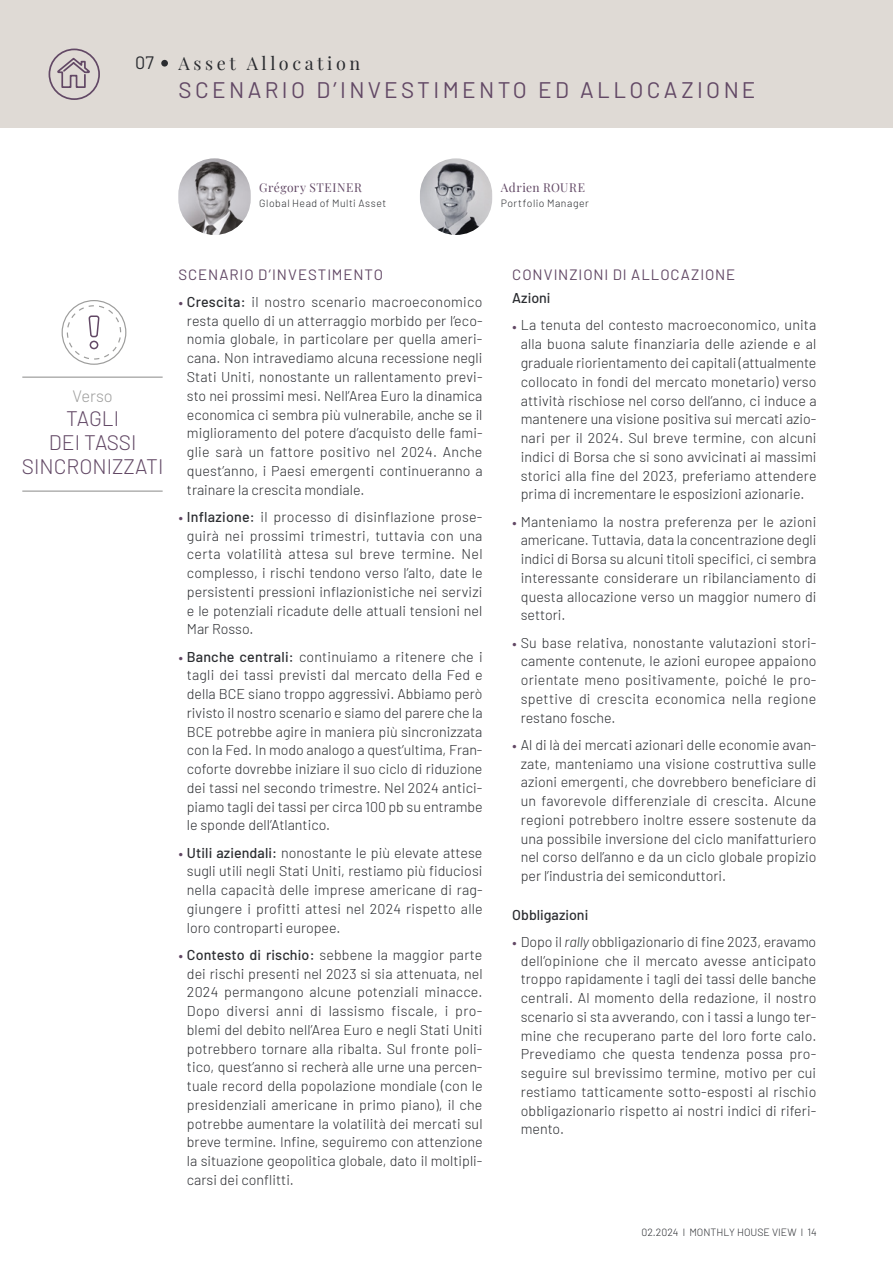
<style>
.page{position:relative;width:893px;height:1263px;background:#fff}
.page>*{position:absolute;margin:0;border:0;box-sizing:border-box;transform-origin:0 0}
.t1{font:22.5px "Barlow";letter-spacing:.15em;color:#624865}
.t2{font:300 21px/24px "Barlow";color:#624865;text-align:center}
.t3{font:18px "Playfair Display";letter-spacing:.2em;color:#2a2c30}
.t4{font:18px "Barlow";color:#2a2c30}
.t5{font:300 16.5px "Barlow";color:#9d9d9c}
.t6{font:15px "Barlow";letter-spacing:.06em;color:#624865}
.t7{font:300 14.25px/18.8px "Barlow";color:#2a2c30;text-align:justify}
.t8{font:500 14.25px "Barlow";color:#2a2c30}
.t9{font:12px "Playfair Display";letter-spacing:.04em;color:#624865}
.t10{font:300 10.5px "Barlow";letter-spacing:.045em;color:#2a2c30}
.t11{font:300 10.5px "Barlow";color:#2a2c30}
.s1{font-weight:500}
.s2{font-style:italic}
</style>
<div class="page">
<div style="left:0;top:0;width:893px;height:128px;background:#dfdad5"></div>
<div style="left:161px;top:60px;width:7px;height:7px;background:#2a2c30;border-radius:50%"></div>
<img style="left:420px;top:158px;width:72px;height:77px;border-radius:36px">
<img style="left:178px;top:158px;width:73px;height:77px;border-radius:36px">
<hr style="left:22px;top:377px;width:141px;height:1px;background:#9d9d9c">
<hr style="left:22px;top:490px;width:141px;height:2px;background:#9d9d9c">
<div style="left:62px;top:300px;width:64px;height:65px;border:1px solid #9d9d9c;border-radius:50%"></div>
<svg style="left:66px;top:304px;width:56px;height:56px"></svg>
<svg style="left:48px;top:48px;width:52px;height:52px"></svg>
<p class="t4" style="left:135px;top:50px;width:20px">07</p>
<p class="t3" style="left:179px;top:49px;width:183px">Asset Allocation</p>
<h1 class="t1" style="left:179px;top:74px;width:578px">SCENARIO D’INVESTIMENTO ED ALLOCAZIONE</h1>
<p class="t9" style="left:259px;top:178px;width:104px">Grégory STEINER</p>
<p class="t10" style="left:259px;top:196px;width:129px">Global Head of Multi Asset</p>
<p class="t9" style="left:501px;top:178px;width:86px">Adrien ROURE</p>
<p class="t10" style="left:501px;top:196px;width:90px">Portfolio Manager</p>
<p class="t5" style="left:73px;top:384px;width:42px">Verso</p>
<h2 class="t2" style="left:22px;top:405px;width:143px">TAGLI<br>DEI TASSI<br>SINCRONIZZATI</h2>
<p class="t6" style="left:178px;top:263px;width:206px">SCENARIO D’INVESTIMENTO</p>
<p class="t7" style="left:187px;top:291px;width:297px;text-indent:-9px"><sub>•</sub> <span class="s1">Crescita:</span> il nostro scenario macroeconomico resta quello di un atterraggio morbido per l’eco&shy;nomia globale, in particolare per quella ameri&shy;cana. Non intravediamo alcuna recessione negli Stati Uniti, nonostante un rallentamento previ&shy;sto nei prossimi mesi. Nell’Area Euro la dinamica economica ci sembra più vulnerabile, anche se il miglioramento del potere d’acquisto delle fami&shy;glie sarà un fattore positivo nel 2024. Anche quest’anno, i Paesi emergenti continueranno a trainare la crescita mondiale.</p>
<p class="t7" style="left:187px;top:506px;width:297px;text-indent:-9px"><sub>•</sub> <span class="s1">Inflazione:</span> il processo di disinflazione prose&shy;guirà nei prossimi trimestri, tuttavia con una certa volatilità attesa sul breve termine. Nel complesso, i rischi tendono verso l’alto, date le persistenti pressioni inflazionistiche nei servizi e le potenziali ricadute delle attuali tensioni nel Mar Rosso.</p>
<p class="t7" style="left:187px;top:646px;width:297px;text-indent:-9px"><sub>•</sub> <span class="s1">Banche centrali:</span> continuiamo a ritenere che i tagli dei tassi previsti dal mercato della Fed e della BCE siano troppo aggressivi. Abbiamo però rivisto il nostro scenario e siamo del parere che la BCE potrebbe agire in maniera più sincronizzata con la Fed. In modo analogo a quest’ultima, Fran&shy;coforte dovrebbe iniziare il suo ciclo di riduzione dei tassi nel secondo trimestre. Nel 2024 antici&shy;piamo tagli dei tassi per circa 100 pb su entrambe le sponde dell’Atlantico.</p>
<p class="t7" style="left:187px;top:842px;width:297px;text-indent:-9px"><sub>•</sub> <span class="s1">Utili aziendali:</span> nonostante le più elevate attese sugli utili negli Stati Uniti, restiamo più fiduciosi nella capacità delle imprese americane di rag&shy;giungere i profitti attesi nel 2024 rispetto alle loro controparti europee.</p>
<p class="t7" style="left:187px;top:944px;width:297px;text-indent:-9px"><sub>•</sub> <span class="s1">Contesto di rischio:</span> sebbene la maggior parte dei rischi presenti nel 2023 si sia attenuata, nel 2024 permangono alcune potenziali minacce.<br>Dopo diversi anni di lassismo fiscale, i pro&shy;blemi del debito nell’Area Euro e negli Stati Uniti potrebbero tornare alla ribalta. Sul fronte poli&shy;tico, quest’anno si recherà alle urne una percen&shy;tuale record della popolazione mondiale (con le presidenziali americane in primo piano), il che potrebbe aumentare la volatilità dei mercati sul breve termine. Infine, seguiremo con attenzione la situazione geopolitica globale, dato il moltipli&shy;carsi dei conflitti.</p>
<p class="t6" style="left:512px;top:263px;width:224px">CONVINZIONI DI ALLOCAZIONE</p>
<p class="t8" style="left:512px;top:288px;width:40px">Azioni</p>
<p class="t7" style="left:512px;top:315px;width:306px;text-align:center"><sub>•</sub> La tenuta del contesto macroeconomico, unita alla buona salute finanziaria delle aziende e al graduale riorientamento dei capitali (attualmente collocato in fondi del mercato monetario) verso attività rischiose nel corso dell’anno, ci induce a mantenere una visione positiva sui mercati azio&shy;nari per il 2024. Sul breve termine, con alcuni indici di Borsa che si sono avvicinati ai massimi storici alla fine del 2023, preferiamo attendere prima di incrementare le esposizioni azionarie.</p>
<p class="t7" style="left:521px;top:511px;width:297px;text-indent:-9px"><sub>•</sub> Manteniamo la nostra preferenza per le azioni americane. Tuttavia, data la concentrazione degli indici di Borsa su alcuni titoli specifici, ci sembra interessante considerare un ribilanciamento di questa allocazione verso un maggior numero di settori.</p>
<p class="t7" style="left:521px;top:632px;width:297px;text-indent:-9px"><sub>•</sub> Su base relativa, nonostante valutazioni stori&shy;camente contenute, le azioni europee appaiono orientate meno positivamente, poiché le pro&shy;spettive di crescita economica nella regione restano fosche.</p>
<p class="t7" style="left:521px;top:734px;width:297px;text-indent:-9px"><sub>•</sub> Al di là dei mercati azionari delle economie avan&shy;zate, manteniamo una visione costruttiva sulle azioni emergenti, che dovrebbero beneficiare di un favorevole differenziale di crescita. Alcune regioni potrebbero inoltre essere sostenute da una possibile inversione del ciclo manifatturiero nel corso dell’anno e da un ciclo globale propizio per l’industria dei semiconduttori.</p>
<p class="t8" style="left:512px;top:904px;width:78px">Obbligazioni</p>
<p class="t7" style="left:521px;top:931px;width:297px;text-indent:-9px"><sub>•</sub> Dopo il <span class="s2">rally</span> obbligazionario di fine 2023, eravamo dell’opinione che il mercato avesse anticipato troppo rapidamente i tagli dei tassi delle banche centrali. Al momento della redazione, il nostro scenario si sta avverando, con i tassi a lungo ter&shy;mine che recuperano parte del loro forte calo.<br>Prevediamo che questa tendenza possa pro&shy;seguire sul brevissimo termine, motivo per cui restiamo tatticamente sotto-esposti al rischio obbligazionario rispetto ai nostri indici di riferi&shy;mento.</p>
<p class="t11" style="left:641px;top:1225px;width:177px">02.2024 l MONTHLY HOUSE VIEW l 14</p>
</div>
